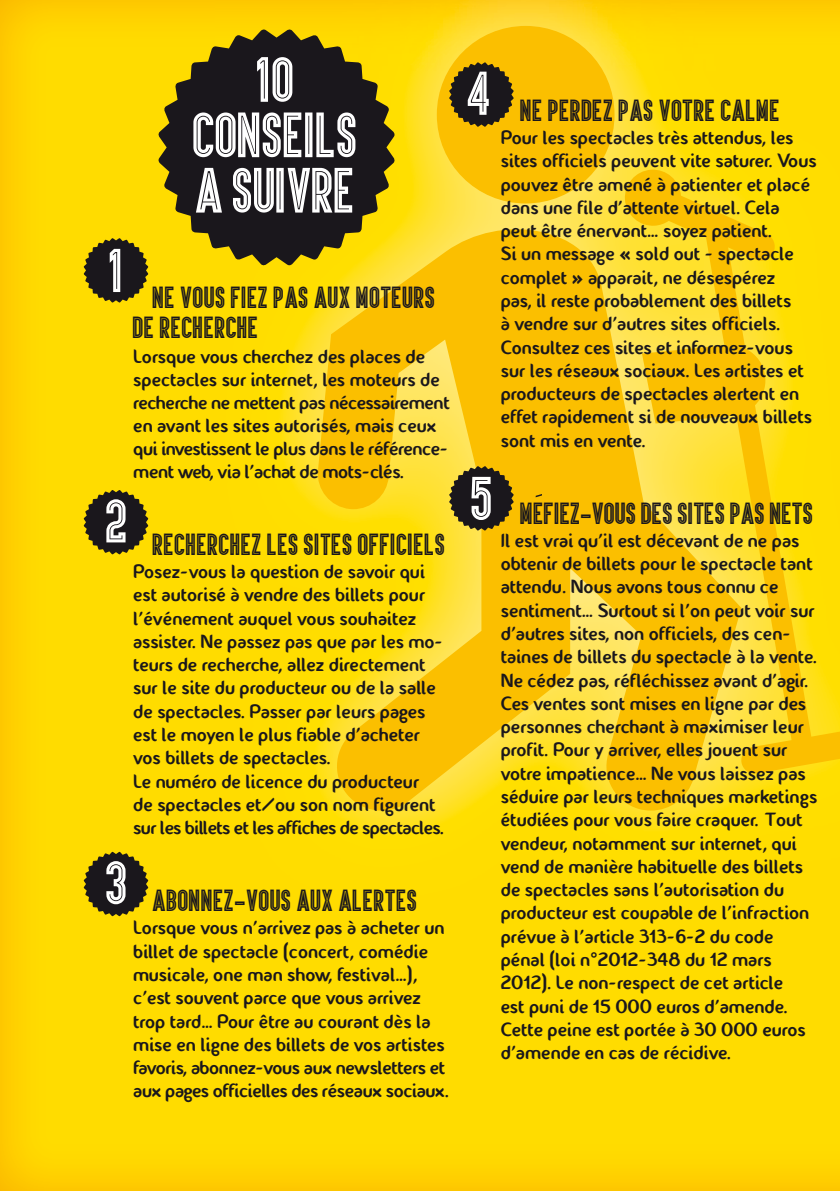
<style>
.page{position:relative;width:840px;height:1191px;background:#fff}
.page>*{position:absolute;margin:0;border:0;box-sizing:border-box;transform-origin:0 0}
.t1{font:52.6px/55.4px "Ariq";letter-spacing:-.02em;color:#fff;text-align:center}
.t2{font:50.8px "Ariq";color:#fff}
.t3{font:25.2px/30.2px "Ariq";color:#1a171c}
.t4{font:19.4px/23.2px "Fontastique Fontastique";color:#1a171c}
.t5{font:19.4px/23px "Fontastique Fontastique";letter-spacing:-.02em;color:#1a171c}
.s1{font-family:"Avant Garde";font-weight:600}
</style>
<div class="page">
<img style="left:0;top:0;width:278px;height:1191px">
<img style="left:278px;top:910px;width:561px;height:281px">
<img style="left:216px;top:266px;width:623px;height:644px">
<img style="left:216px;top:0;width:623px;height:28px">
<svg style="left:316px;top:26px;width:523px;height:784px;background:#fdd114"></svg>
<svg style="left:83px;top:238px;width:65px;height:65px;background:#584c14"></svg>
<svg style="left:83px;top:489px;width:65px;height:65px;background:#584c14"></svg>
<svg style="left:83px;top:851px;width:65px;height:65px;background:#584c14"></svg>
<svg style="left:157px;top:28px;width:238px;height:238px;background:#594d14"></svg>
<svg style="left:448px;top:62px;width:65px;height:65px;background:#574514"></svg>
<svg style="left:448px;top:466px;width:65px;height:65px;background:#584a1d"></svg>
<svg style="left:535px;top:494px;width:6px;height:3px"></svg>
<h1 class="t1" style="left:193px;top:54px;width:167px">10<br>CONSEILS<br>A SUIVRE</h1>
<h2 class="t2" style="left:110px;top:242px;width:17px">1</h2>
<p class="t3" style="left:133px;top:283px;width:304px;text-indent:20px">NE VOUS FIEZ PAS AUX MOTEURS<br>DE RECHERCHE</p>
<p class="t5" style="left:133px;top:344px;width:318px">Lorsque vous cherchez des places de spectacles sur internet, les moteurs de recherche ne mettent pas nécessairement en avant les sites autorisés, mais ceux qui investissent le plus dans le référence&shy;ment web, via l’achat de mots-clés.</p>
<h2 class="t2" style="left:106px;top:492px;width:24px">2</h2>
<p class="t3" style="left:153px;top:530px;width:294px">RECHERCHEZ LES SITES OFFICIELS</p>
<p class="t4" style="left:133px;top:560px;width:312px">Posez-vous la question de savoir qui est autorisé à vendre des billets pour l’événement auquel vous souhaitez assister. Ne passez pas que par les mo&shy;teurs de recherche, allez directement sur le site du producteur ou de la salle de spectacles. Passer par leurs pages est le moyen le plus fiable d’acheter vos billets de spectacles.<br>Le numéro de licence du producteur<br>de spectacles et/ou son nom figurent sur les billets et les affiches de spectacles.</p>
<h2 class="t2" style="left:106px;top:854px;width:24px">3</h2>
<p class="t3" style="left:153px;top:886px;width:266px">ABONNEZ-VOUS AUX ALERTES</p>
<p class="t4" style="left:133px;top:916px;width:317px">Lorsque vous n’arrivez pas à acheter un billet de spectacle (concert, comédie musicale, one man show, festival…), c’est souvent parce que vous arrivez trop tard… Pour être au courant dès la mise en ligne des billets de vos artistes favoris, abonnez-vous aux newsletters et aux pages officielles des réseaux sociaux.</p>
<h2 class="t2" style="left:467px;top:65px;width:27px">4</h2>
<p class="t3" style="left:520px;top:96px;width:262px">NE PERDEZ PAS VOTRE CALME</p>
<p class="t4" style="left:500px;top:126px;width:317px">Pour les spectacles très attendus, les sites officiels peuvent vite saturer. Vous pouvez être amené à patienter et placé dans une file d’attente virtuel. Cela peut être énervant… soyez patient.<br>Si un message « sold out - spectacle complet » apparait, ne désespérez<br>pas, il reste probablement des billets<br>à vendre sur d’autres sites officiels.<br>Consultez ces sites et informez-vous sur les réseaux sociaux. Les artistes et producteurs de spectacles alertent en effet rapidement si de nouveaux billets sont mis en vente.</p>
<h2 class="t2" style="left:471px;top:470px;width:24px">5</h2>
<p class="t3" style="left:520px;top:498px;width:295px">MEFIEZ-VOUS DES SITES PAS NETS</p>
<p class="t4" style="left:500px;top:529px;width:318px">Il est vrai qu’il est décevant de ne pas obtenir de billets pour le spectacle tant attendu. Nous avons tous connu ce sentiment… Surtout si l’on peut voir sur d’autres sites, non officiels, des cen&shy;taines de billets du spectacle à la vente.<br>Ne cédez pas, réfléchissez avant d’agir.<br>Ces ventes sont mises en ligne par des personnes cherchant à maximiser leur profit. Pour y arriver, elles jouent sur votre impatience… Ne vous laissez pas séduire par leurs techniques marketings étudiées pour vous faire craquer. Tout vendeur, notamment sur internet, qui vend de manière habituelle des billets de spectacles sans l’autorisation du producteur est coupable de l’infraction prévue à l’article 313-6-2 du code pénal (loi n<span class="s1">°</span>2012-348 du 12 mars 2012). Le non-respect de cet article<br>est puni de 15 000 euros d’amende.<br>Cette peine est portée à 30 000 euros d’amende en cas de récidive.</p>
</div>
